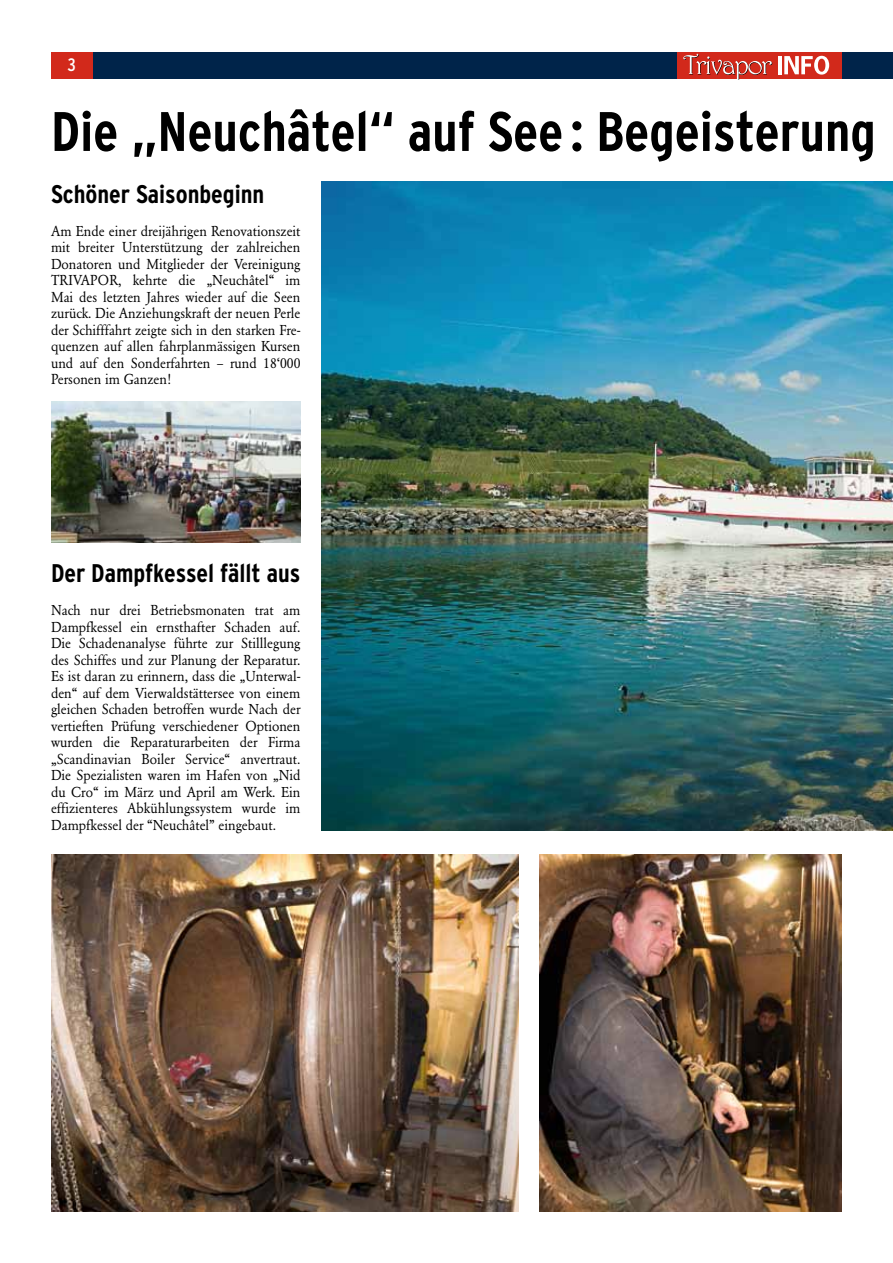
<style>
.page{position:relative;width:893px;height:1263px;background:#fff}
.page>*{position:absolute;margin:0;border:0;box-sizing:border-box;transform-origin:0 0}
.t1{font:700 condensed 55.5px "Interstate";color:#000}
.t2{font:700 condensed 25.5px "Interstate";color:#000}
.t3{font:condensed 18px "Interstate";color:#fff}
.t4{font:14.25px/16.5px "Garamond BE";color:#000;text-align:justify;scale:.95 1}
</style>
<div class="page">
<div style="left:51px;top:52px;width:842px;height:27px;background:#00244a"></div>
<div style="left:677px;top:52px;width:165px;height:27px;background:#d2291b"></div>
<div style="left:51px;top:52px;width:41px;height:27px;background:#d2291b"></div>
<svg style="left:683px;top:54px;width:89px;height:26px"></svg>
<hr style="left:778px;top:56px;width:4px;height:18px;background:#fff">
<svg style="left:784px;top:56px;width:45px;height:19px"></svg>
<img style="left:51px;top:855px;width:467px;height:357px">
<img style="left:539px;top:855px;width:303px;height:357px">
<img style="left:322px;top:182px;width:571px;height:649px">
<img style="left:51px;top:401px;width:249px;height:141px">
<p class="t3" style="left:67px;top:54px;width:10px">3</p>
<h1 class="t1" style="left:51px;top:100px;width:826px">Die „Neuchâtel“ auf See : Begeisterung</h1>
<h2 class="t2" style="left:51px;top:179px;width:215px">Schöner Saisonbeginn</h2>
<p class="t4" style="left:51px;top:222px;width:264px">Am Ende einer dreijährigen Renovationszeit mit breiter Unterstützung der zahlreichen Donatoren und Mitglieder der Vereinigung TRIVAPOR, kehrte die „Neuchâtel“ im Mai des letzten Jahres wieder auf die Seen zurück. Die Anziehungskraft der neuen Perle der Schifffahrt zeigte sich in den starken Fre&shy;quenzen auf allen fahrplanmässigen Kursen und auf den Sonderfahrten – rund 18‘000<br>Personen im Ganzen!</p>
<h2 class="t2" style="left:51px;top:559px;width:251px">Der Dampfkessel fällt aus</h2>
<p class="t4" style="left:51px;top:602px;width:264px">Nach nur drei Betriebsmonaten trat am Dampfkessel ein ernsthafter Schaden auf.<br>Die Schadenanalyse führte zur Stilllegung des Schiffes und zur Planung der Reparatur.<br>Es ist daran zu erinnern, dass die „Unterwal&shy;den“ auf dem Vierwaldstättersee von einem gleichen Schaden betroffen wurde Nach der vertieften Prüfung verschiedener Optionen wurden die Reparaturarbeiten der Firma „Scandinavian Boiler Service“ anvertraut.<br>Die Spezialisten waren im Hafen von „Nid du Cro“ im März und April am Werk. Ein effizienteres Abkühlungssystem wurde im Dampfkessel der “Neuchâtel” eingebaut.</p>
</div>
